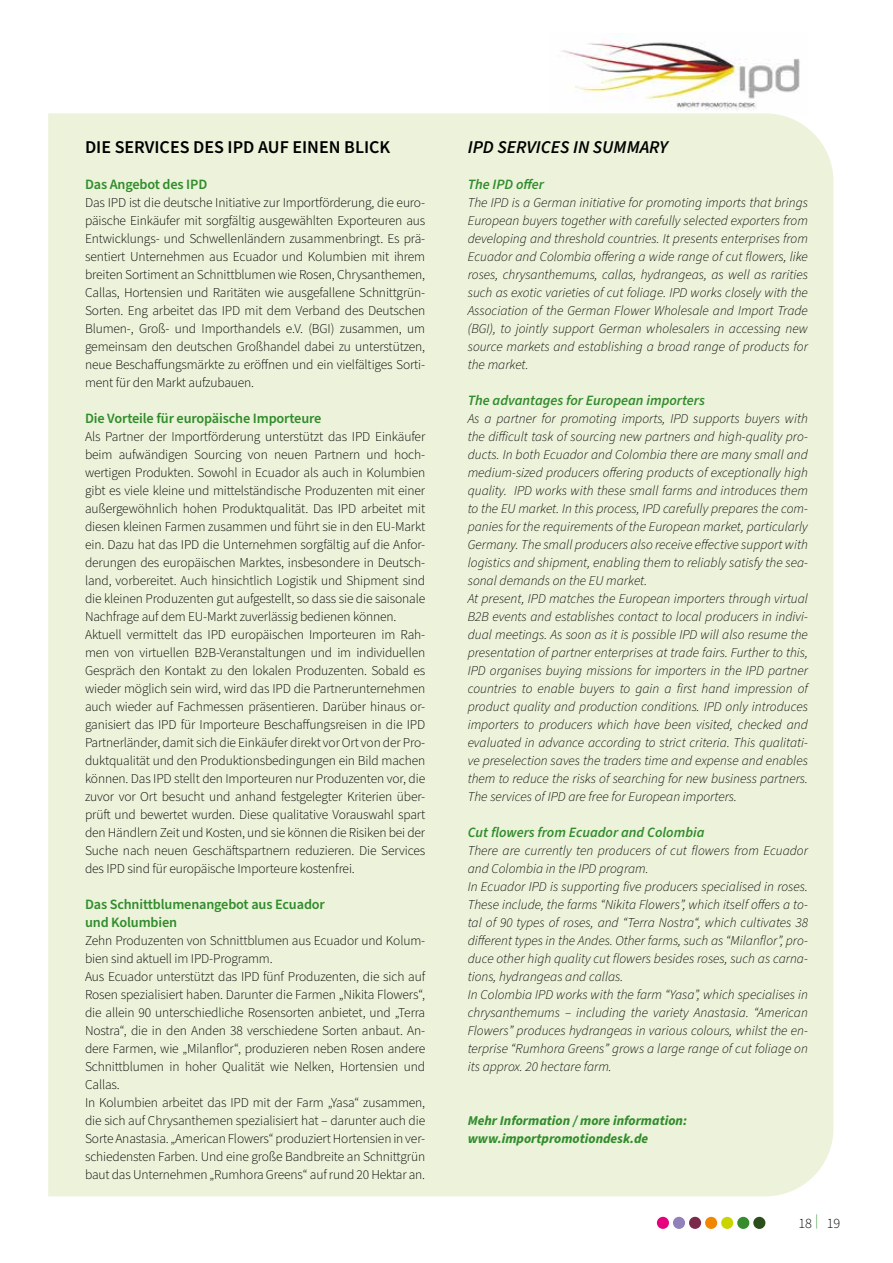
<style>
.page{position:relative;width:893px;height:1263px;background:#fff}
.page>*{position:absolute;margin:0;border:0;box-sizing:border-box;transform-origin:0 0}
.t1{font:600 18px "Source Sans Pro";color:#000}
.t2{font:italic 600 18px "Source Sans Pro";color:#000}
.t3{font:600 14.25px/18px "Source Sans Pro";letter-spacing:-.01em;color:#318c2c}
.t4{font:italic 600 14.25px "Source Sans Pro";color:#318c2c}
.t5{font:300 14.25px "Source Sans Pro";color:#000}
.t6{font:300 13.5px/18px "Source Sans Pro";letter-spacing:-.01em;color:#000}
.t7{font:italic 300 13.5px/18px "Source Sans Pro";color:#000}
.t8{font:italic 700 13.5px/18px "Source Sans Pro";color:#318c2c}
</style>
<div class="page">
<div style="left:689px;top:1217px;width:12px;height:12px;background:#7b2a4a;border-radius:50%"></div>
<div style="left:673px;top:1217px;width:12px;height:12px;background:#9280ba;border-radius:50%"></div>
<div style="left:657px;top:1217px;width:12px;height:12px;background:#e6007d;border-radius:50%"></div>
<div style="left:753px;top:1217px;width:12px;height:12px;background:#2b4e1a;border-radius:50%"></div>
<div style="left:737px;top:1217px;width:12px;height:12px;background:#358d2b;border-radius:50%"></div>
<div style="left:721px;top:1217px;width:12px;height:12px;background:#cad400;border-radius:50%"></div>
<div style="left:705px;top:1217px;width:12px;height:12px;background:#f18700;border-radius:50%"></div>
<img style="left:562px;top:33px;width:238px;height:78px">
<div style="left:48px;top:113px;width:785px;height:1083px;background:#ecf3da"></div>
<h1 class="t1" style="left:85px;top:135px;width:307px">DIE SERVICES DES IPD AUF EINEN BLICK</h1>
<p class="t3" style="left:85px;top:176px;width:124px">Das Angebot des IPD</p>
<p class="t6" style="left:85px;top:194px;width:342px;text-align:justify">Das IPD ist die deutsche Initiative zur Importförderung, die euro&shy;päische Einkäufer mit sorgfältig ausgewählten Exporteuren aus Entwicklungs- und Schwellenländern zusammenbringt. Es prä&shy;sentiert Unternehmen aus Ecuador und Kolumbien mit ihrem breiten Sortiment an Schnittblumen wie Rosen, Chrysanthemen, Callas, Hortensien und Raritäten wie ausgefallene Schnittgrün-Sorten. Eng arbeitet das IPD mit dem Verband des Deutschen Blumen-, Groß- und Importhandels e.V. (BGI) zusammen, um gemeinsam den deutschen Großhandel dabei zu unterstützen, neue Beschaffungsmärkte zu eröffnen und ein vielfältiges Sorti&shy;ment für den Markt aufzubauen.</p>
<p class="t3" style="left:85px;top:410px;width:238px">Die Vorteile für europäische Importeure</p>
<p class="t6" style="left:85px;top:428px;width:342px">Als Partner der Importförderung unterstützt das IPD Einkäufer beim aufwändigen Sourcing von neuen Partnern und hoch&shy;wertigen Produkten. Sowohl in Ecuador als auch in Kolumbien gibt es viele kleine und mittelständische Produzenten mit einer außergewöhnlich hohen Produktqualität. Das IPD arbeitet mit diesen kleinen Farmen zusammen und führt sie in den EU-Markt ein. Dazu hat das IPD die Unternehmen sorgfältig auf die Anfor&shy;derungen des europäischen Marktes, insbesondere in Deutsch&shy;land, vorbereitet. Auch hinsichtlich Logistik und Shipment sind die kleinen Produzenten gut aufgestellt, so dass sie die saisonale Nachfrage auf dem EU-Markt zuverlässig bedienen können.<br>Aktuell vermittelt das IPD europäischen Importeuren im Rah&shy;men von virtuellen B2B-Veranstaltungen und im individuellen Gespräch den Kontakt zu den lokalen Produzenten. Sobald es wieder möglich sein wird, wird das IPD die Partnerunternehmen auch wieder auf Fachmessen präsentieren. Darüber hinaus or&shy;ganisiert das IPD für Importeure Beschaffungsreisen in die IPD Partnerländer, damit sich die Einkäufer direkt vor Ort von der Pro&shy;duktqualität und den Produktionsbedingungen ein Bild machen können. Das IPD stellt den Importeuren nur Produzenten vor, die zuvor vor Ort besucht und anhand festgelegter Kriterien über&shy;prüft und bewertet wurden. Diese qualitative Vorauswahl spart den Händlern Zeit und Kosten, und sie können die Risiken bei der Suche nach neuen Geschäftspartnern reduzieren. Die Services des IPD sind für europäische Importeure kostenfrei.</p>
<p class="t3" style="left:85px;top:896px;width:241px">Das Schnittblumenangebot aus Ecuador und Kolumbien</p>
<p class="t6" style="left:85px;top:932px;width:342px">Zehn Produzenten von Schnittblumen aus Ecuador und Kolum&shy;bien sind aktuell im IPD-Programm.<br>Aus Ecuador unterstützt das IPD fünf Produzenten, die sich auf Rosen spezialisiert haben. Darunter die Farmen „Nikita Flowers“, die allein 90 unterschiedliche Rosensorten anbietet, und „Terra Nostra“, die in den Anden 38 verschiedene Sorten anbaut. An&shy;dere Farmen, wie „Milanflor“, produzieren neben Rosen andere Schnittblumen in hoher Qualität wie Nelken, Hortensien und Callas.<br>In Kolumbien arbeitet das IPD mit der Farm „Yasa“ zusammen, die sich auf Chrysanthemen spezialisiert hat – darunter auch die Sorte Anastasia. „American Flowers“ produziert Hortensien in ver&shy;schiedensten Farben. Und eine große Bandbreite an Schnittgrün baut das Unternehmen „Rumhora Greens“ auf rund 20 Hektar an.</p>
<h1 class="t2" style="left:468px;top:135px;width:202px">IPD SERVICES IN SUMMARY</h1>
<p class="t4" style="left:468px;top:175px;width:78px">The IPD offer</p>
<p class="t7" style="left:468px;top:194px;width:342px;text-align:justify">The IPD is a German initiative for promoting imports that brings European buyers together with carefully selected exporters from developing and threshold countries. It presents enterprises from Ecuador and Colombia offering a wide range of cut flowers, like roses, chrysanthemums, callas, hydrangeas, as well as rarities such as exotic varieties of cut foliage. IPD works closely with the Association of the German Flower Wholesale and Import Trade (BGI), to jointly support German wholesalers in accessing new source markets and establishing a broad range of products for the market.</p>
<p class="t4" style="left:468px;top:391px;width:239px">The advantages for European importers</p>
<p class="t7" style="left:468px;top:410px;width:342px">As a partner for promoting imports, IPD supports buyers with the difficult task of sourcing new partners and high-quality pro&shy;ducts. In both Ecuador and Colombia there are many small and medium-sized producers offering products of exceptionally high quality. IPD works with these small farms and introduces them to the EU market. In this process, IPD carefully prepares the com&shy;panies for the requirements of the European market, particularly Germany. The small producers also receive effective support with logistics and shipment, enabling them to reliably satisfy the sea&shy;sonal demands on the EU market.<br>At present, IPD matches the European importers through virtual B2B events and establishes contact to local producers in indivi&shy;dual meetings. As soon as it is possible IPD will also resume the presentation of partner enterprises at trade fairs. Further to this, IPD organises buying missions for importers in the IPD partner countries to enable buyers to gain a first hand impression of product quality and production conditions. IPD only introduces importers to producers which have been visited, checked and evaluated in advance according to strict criteria. This qualitati&shy;ve preselection saves the traders time and expense and enables them to reduce the risks of searching for new business partners.<br>The services of IPD are free for European importers.</p>
<p class="t4" style="left:468px;top:823px;width:238px">Cut flowers from Ecuador and Colombia</p>
<p class="t7" style="left:468px;top:842px;width:342px">There are currently ten producers of cut flowers from Ecuador and Colombia in the IPD program.<br>In Ecuador IPD is supporting five producers specialised in roses.<br>These include, the farms “Nikita Flowers”, which itself offers a to&shy;tal of 90 types of roses, and “Terra Nostra“, which cultivates 38 different types in the Andes. Other farms, such as “Milanflor”, pro&shy;duce other high quality cut flowers besides roses, such as carna&shy;tions, hydrangeas and callas.<br>In Colombia IPD works with the farm “Yasa”, which specialises in chrysanthemums – including the variety Anastasia. “American Flowers” produces hydrangeas in various colours, whilst the en&shy;terprise “Rumhora Greens” grows a large range of cut foliage on its approx. 20 hectare farm.</p>
<p class="t8" style="left:468px;top:1112px;width:221px">Mehr Information / more information: www.importpromotiondesk.de</p>
<p class="t5" style="left:798px;top:1213px;width:43px">18 <sup>|</sup> 19</p>
</div>
